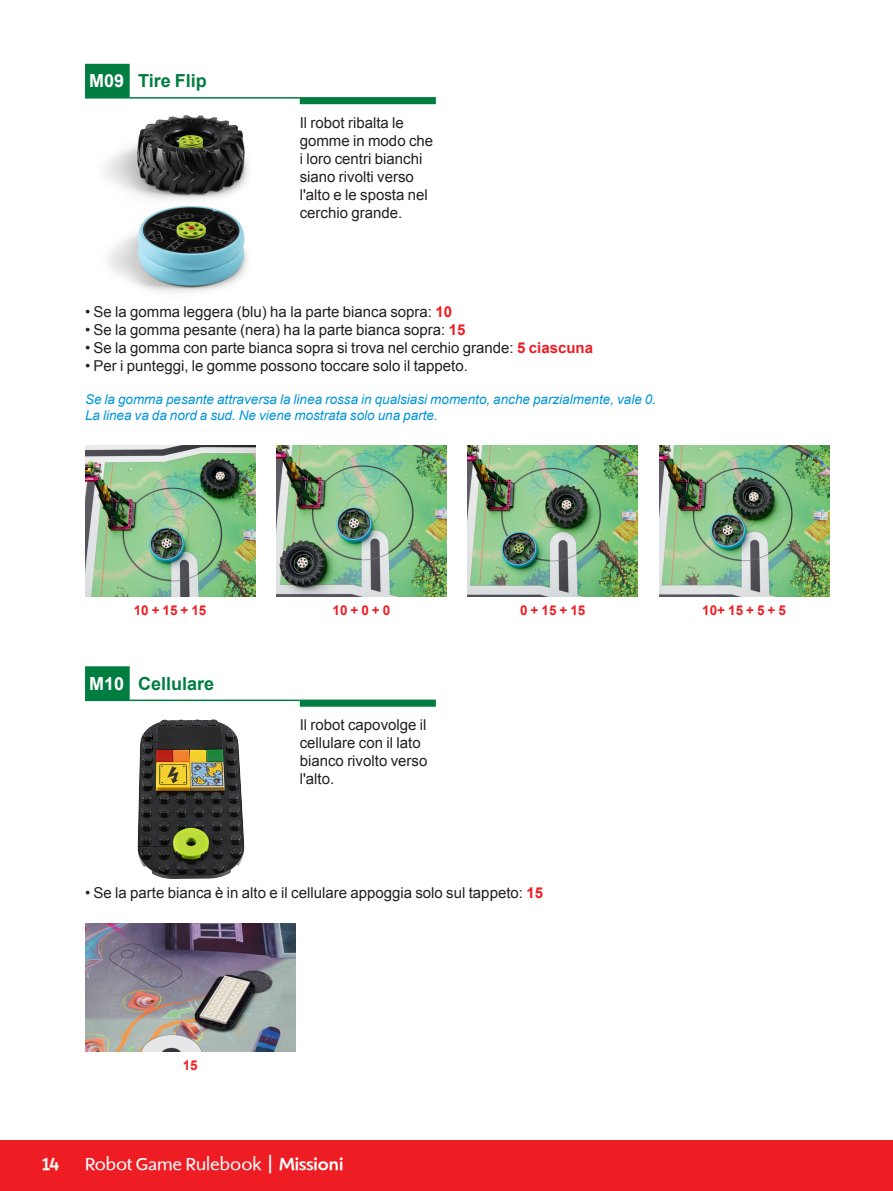
<style>
.page{position:relative;width:893px;height:1191px;background:#fff}
.page>*{position:absolute;margin:0;border:0;box-sizing:border-box;transform-origin:0 0}
.t1{font:18px "Shinn RR";color:#fff}
.Subheader_12{font:700 18px "Arial";color:#007d40}
.Subheader_12-2{font:700 18px "Arial";color:#fff}
.t2{font:500 18px "Shinn RR";color:#fff}
.Basic_Body_10{font:15px/18px "Arial";color:#231f20}
.Requirement_text{font:italic 13.5px "Arial";color:#0095d9}
.Body_9_C__picture_te{font:700 13.5px "Arial";color:#ee1d23}
.s1{font-weight:700;color:#ee1d23}
.s2{font-size:27px}
.s3{font-weight:500}
</style>
<div class="page">
<div style="left:0;top:1140px;width:893px;height:51px;background:#ee1d23"></div>
<img style="left:468px;top:445px;width:170px;height:152px">
<img style="left:659px;top:445px;width:170px;height:152px">
<img style="left:276px;top:445px;width:170px;height:152px">
<img style="left:85px;top:445px;width:170px;height:152px">
<img style="left:105px;top:115px;width:143px;height:178px">
<img style="left:85px;top:924px;width:211px;height:127px">
<img style="left:138px;top:719px;width:107px;height:160px">
<svg style="left:85px;top:64px;width:351px;height:40px"></svg>
<hr style="left:85px;top:97px;width:45px;height:2px;background:#007d40">
<hr style="left:130px;top:97px;width:170px;height:2px;background:#007d40">
<hr style="left:300px;top:97px;width:136px;height:2px;background:#007d40">
<svg style="left:85px;top:666px;width:351px;height:40px"></svg>
<hr style="left:85px;top:699px;width:45px;height:2px;background:#007d40">
<hr style="left:130px;top:699px;width:170px;height:2px;background:#007d40">
<hr style="left:300px;top:699px;width:136px;height:2px;background:#007d40">
<p class="Subheader_12-2" style="left:89px;top:69px;width:37px">M09</p>
<p class="Subheader_12" style="left:138px;top:69px;width:70px">Tire Flip</p>
<p class="Basic_Body_10" style="left:300px;top:114px;width:135px">Il robot ribalta le gomme in modo che i loro centri bianchi siano rivolti verso l'alto e le sposta nel cerchio grande.</p>
<p class="Basic_Body_10" style="left:85px;top:303px;width:369px">• Se la gomma leggera (blu) ha la parte bianca sopra: <span class="s1">10</span></p>
<p class="Basic_Body_10" style="left:85px;top:321px;width:382px">• Se la gomma pesante (nera) ha la parte bianca sopra: <span class="s1">15</span></p>
<p class="Basic_Body_10" style="left:85px;top:339px;width:509px">• Se la gomma con parte bianca sopra si trova nel cerchio grande: <span class="s1">5 ciascuna</span></p>
<p class="Basic_Body_10" style="left:85px;top:357px;width:384px">• Per i punteggi, le gomme possono toccare solo il tappeto.</p>
<p class="Requirement_text" style="left:85px;top:390px;width:573px">Se la gomma pesante attraversa la linea rossa in qualsiasi momento, anche parzialmente, vale 0.</p>
<p class="Requirement_text" style="left:85px;top:406px;width:354px">La linea va da nord a sud. Ne viene mostrata solo una parte.</p>
<p class="Body_9_C__picture_te" style="left:134px;top:601px;width:74px">10 + 15 + 15</p>
<p class="Body_9_C__picture_te" style="left:333px;top:601px;width:59px">10 + 0 + 0</p>
<p class="Body_9_C__picture_te" style="left:520px;top:601px;width:67px">0 + 15 + 15</p>
<p class="Body_9_C__picture_te" style="left:702px;top:601px;width:85px">10+ 15 + 5 + 5</p>
<p class="Subheader_12-2" style="left:89px;top:671px;width:37px">M10</p>
<p class="Subheader_12" style="left:138px;top:671px;width:78px">Cellulare</p>
<p class="Basic_Body_10" style="left:300px;top:716px;width:129px">Il robot capovolge il cellulare con il lato bianco rivolto verso l'alto.</p>
<p class="Basic_Body_10" style="left:85px;top:884px;width:459px">• Se la parte bianca è in alto e il cellulare appoggia solo sul tappeto: <span class="s1">15</span></p>
<p class="Body_9_C__picture_te" style="left:183px;top:1056px;width:17px">15</p>
<p class="t2" style="left:43px;top:1152px;width:18px">14</p>
<p class="t1" style="left:85px;top:1153px;width:260px">Robot Game Rulebook <span class="s2">I</span> <span class="s3">Missioni</span></p>
</div>
